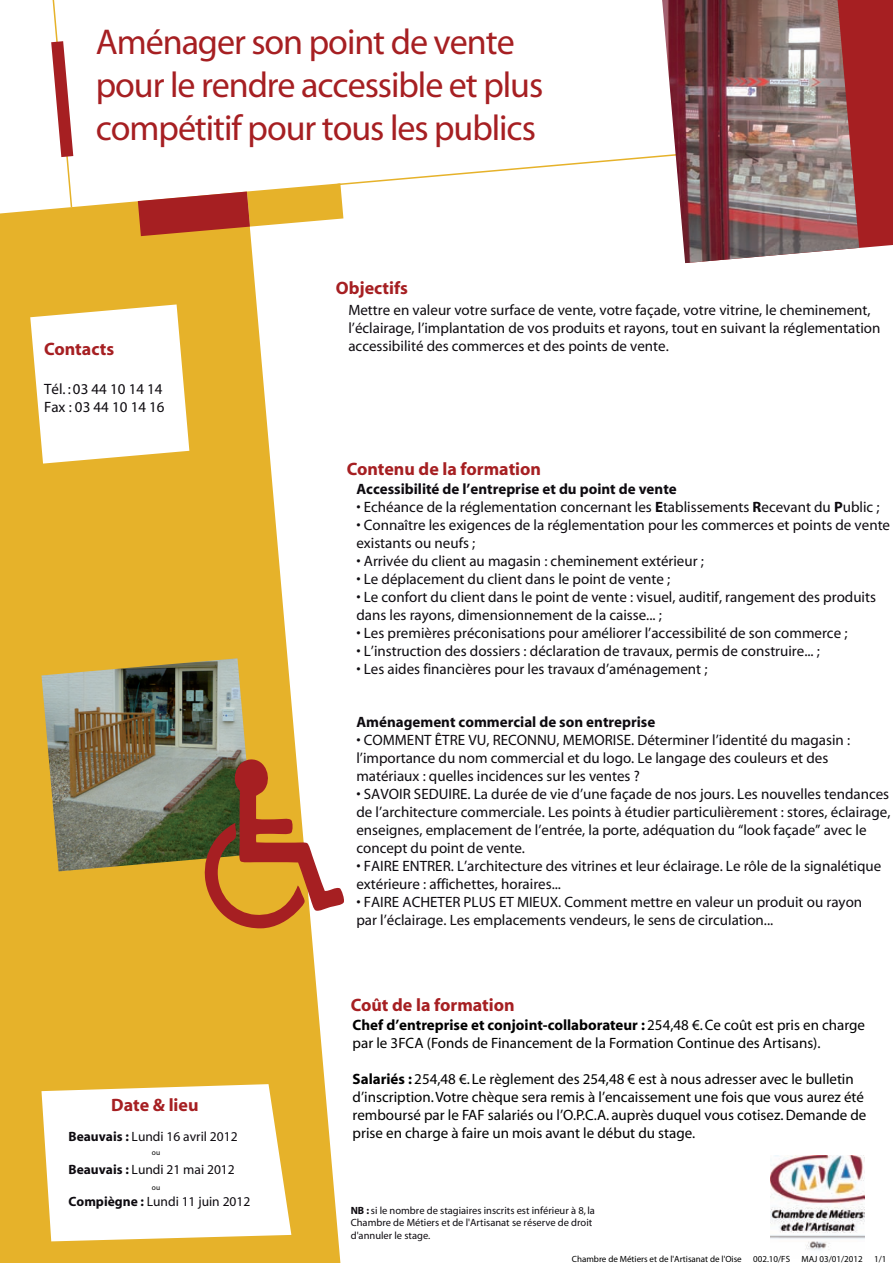
<style>
.page{position:relative;width:893px;height:1263px;background:#fff}
.page>*{position:absolute;margin:0;border:0;box-sizing:border-box;transform-origin:0 0}
.t1{font:36px/43.2px "Myriad";letter-spacing:-.03em;color:#a61f22}
.t2{font:700 18px "Myriad";color:#a61f22}
.t3{font:15px/18px "Myriad";color:#0e0b10}
.t4{font:15px/18px "Myriad";color:#000}
.t5{font:700 15px "Myriad";color:#0e0b10}
.t6{font:13.5px "Myriad";color:#0e0b10}
.t7{font:10.5px/12.6px "Myriad";color:#0e0b10}
.t8{font:9px "Myriad";color:#000}
.t9{font:7.5px "Myriad";color:#000}
.s1{font-weight:700}
</style>
<div class="page">
<svg style="left:0;top:201px;width:340px;height:1062px;fill:#e6b22a"></svg>
<svg style="left:138px;top:155px;width:524px;height:81px"></svg>
<div style="left:859px;top:0;width:34px;height:248px;background:#a61f22"></div>
<svg style="left:41px;top:1084px;width:250px;height:157px"></svg>
<svg style="left:30px;top:304px;width:159px;height:160px"></svg>
<svg style="left:44px;top:0;width:36px;height:209px"></svg>
<img style="left:771px;top:1156px;width:93px;height:94px">
<img style="left:41px;top:658px;width:214px;height:213px">
<img style="left:662px;top:0;width:197px;height:263px">
<svg style="left:203px;top:758px;width:141px;height:170px"></svg>
<h1 class="t1" style="left:96px;top:22px;width:449px">Aménager son point de vente pour le rendre accessible et plus compétitif pour tous les publics</h1>
<p class="t2" style="left:44px;top:340px;width:72px">Contacts</p>
<p class="t3" style="left:44px;top:381px;width:122px">Tél. : 03 44 10 14 14<br>Fax : 03 44 10 14 16</p>
<p class="t2" style="left:111px;top:1096px;width:89px">Date &amp; lieu</p>
<p class="t6" style="left:69px;top:1130px;width:171px"><span class="s1">Beauvais :</span> Lundi 16 avril 2012</p>
<p class="t6" style="left:69px;top:1162px;width:168px"><span class="s1">Beauvais :</span> Lundi 21 mai 2012</p>
<p class="t6" style="left:69px;top:1195px;width:183px"><span class="s1">Compiègne :</span> Lundi 11 juin 2012</p>
<p class="t9" style="left:152px;top:1149px;width:10px">ou</p>
<p class="t9" style="left:152px;top:1184px;width:10px">ou</p>
<p class="t2" style="left:336px;top:279px;width:74px">Objectifs</p>
<p class="t3" style="left:348px;top:301px;width:534px">Mettre en valeur votre surface de vente, votre façade, votre vitrine, le cheminement, l’éclairage, l’implantation de vos produits et rayons, tout en suivant la réglementation accessibilité des commerces et des points de vente.</p>
<p class="t2" style="left:347px;top:460px;width:196px">Contenu de la formation</p>
<p class="t5" style="left:356px;top:481px;width:322px">Accessibilité de l’entreprise et du point de vente</p>
<p class="t3" style="left:356px;top:499px;width:525px">• Echéance de la réglementation concernant les <span class="s1">E</span>tablissements <span class="s1">R</span>ecevant du <span class="s1">P</span>ublic ;</p>
<p class="t3" style="left:356px;top:517px;width:535px">• Connaître les exigences de la réglementation pour les commerces et points de vente existants ou neufs ;</p>
<p class="t3" style="left:356px;top:553px;width:349px">• Arrivée du client au magasin : cheminement extérieur ;</p>
<p class="t3" style="left:356px;top:571px;width:315px">• Le déplacement du client dans le point de vente ;</p>
<p class="t3" style="left:356px;top:589px;width:521px">• Le confort du client dans le point de vente : visuel, auditif, rangement des produits dans les rayons, dimensionnement de la caisse... ;</p>
<p class="t3" style="left:356px;top:625px;width:493px">• Les premières préconisations pour améliorer l’accessibilité de son commerce ;</p>
<p class="t3" style="left:356px;top:643px;width:465px">• L’instruction des dossiers : déclaration de travaux, permis de construire... ;</p>
<p class="t3" style="left:356px;top:661px;width:353px">• Les aides financières pour les travaux d’aménagement ;</p>
<p class="t5" style="left:356px;top:714px;width:300px">Aménagement commercial de son entreprise</p>
<p class="t3" style="left:356px;top:731px;width:495px">• COMMENT ÊTRE VU, RECONNU, MEMORISE. Déterminer l’identité du magasin : l’importance du nom commercial et du logo. Le langage des couleurs et des matériaux : quelles incidences sur les ventes ?</p>
<p class="t3" style="left:356px;top:785px;width:536px">• SAVOIR SEDUIRE. La durée de vie d’une façade de nos jours. Les nouvelles tendances de l’architecture commerciale. Les points à étudier particulièrement : stores, éclairage, enseignes, emplacement de l’entrée, la porte, adéquation du “look façade” avec le concept du point de vente.</p>
<p class="t3" style="left:356px;top:857px;width:526px">• FAIRE ENTRER. L’architecture des vitrines et leur éclairage. Le rôle de la signalétique extérieure : affichettes, horaires...</p>
<p class="t3" style="left:356px;top:893px;width:507px">• FAIRE ACHETER PLUS ET MIEUX. Comment mettre en valeur un produit ou rayon par l’éclairage. Les emplacements vendeurs, le sens de circulation...</p>
<p class="t2" style="left:351px;top:995px;width:165px">Coût de la formation</p>
<p class="t4" style="left:353px;top:1017px;width:514px"><span class="s1">Chef d’entreprise et conjoint-collaborateur :</span> 254,48 €. Ce coût est pris en charge par le 3FCA (Fonds de Financement de la Formation Continue des Artisans).</p>
<p class="t4" style="left:353px;top:1071px;width:515px"><span class="s1">Salariés :</span> 254,48 €. Le règlement des 254,48 € est à nous adresser avec le bulletin d’inscription. Votre chèque sera remis à l’encaissement une fois que vous aurez été remboursé par le FAF salariés ou l’O.P.C.A. auprès duquel vous cotisez. Demande de prise en charge à faire un mois avant le début du stage.</p>
<p class="t7" style="left:351px;top:1204px;width:246px"><span class="s1">NB :</span> si le nombre de stagiaires inscrits est inférieur à 8, la<br>Chambre de Métiers et de l'Artisanat se réserve de droit d'annuler le stage.</p>
<p class="t8" style="left:572px;top:1254px;width:171px">Chambre de Métiers et de l'Artisanat de l'Oise</p>
<p class="t8" style="left:753px;top:1254px;width:38px">002.10/FS</p>
<p class="t8" style="left:801px;top:1254px;width:63px">MAJ 03/01/2012</p>
<p class="t8" style="left:874px;top:1254px;width:14px">1/1</p>
</div>
